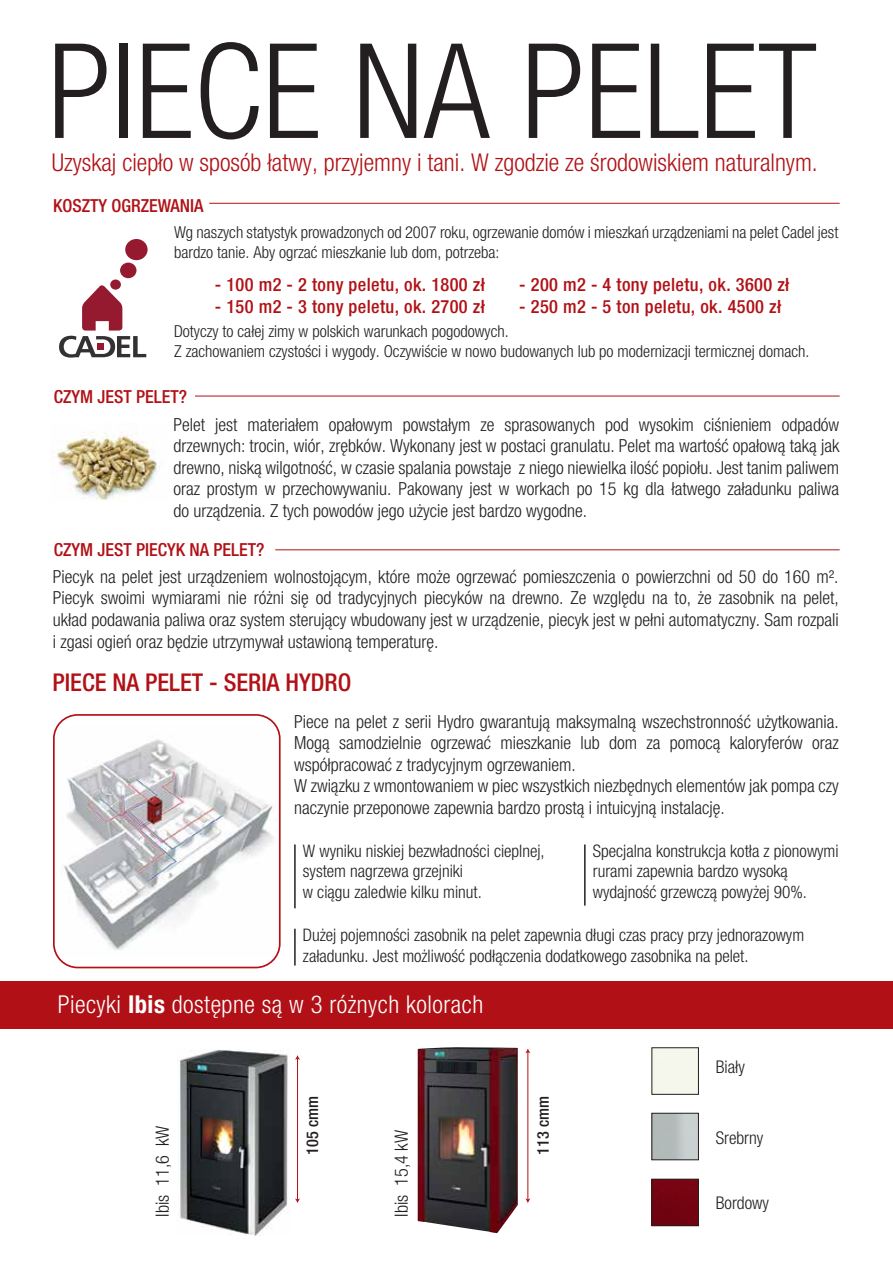
<style>
.page{position:relative;width:893px;height:1263px;background:#fff}
.page>*{position:absolute;margin:0;border:0;box-sizing:border-box;transform-origin:0 0}
.t1{font:300 condensed 132px "Helvetica Neue LT Pro";color:#231f20}
.t2{font:300 condensed 24.6px "Helvetica Neue LT Pro";color:#b11116}
.t3{font:300 condensed 24.6px "Helvetica Neue LT Pro";letter-spacing:.02em;color:#fff}
.t4{font:500 condensed 24.45px "Helvetica Neue LT Pro";color:#b11116}
.t5{font:500 condensed 18.3px "Helvetica Neue LT Pro";letter-spacing:.02em;color:#b11116}
.t6{font:300 condensed 18.3px "Helvetica Neue LT Pro";color:#231f20}
.t7{font:300 condensed 18px/21.6px "Helvetica Neue LT Pro";color:#231f20;text-align:justify}
.t8{font:500 condensed 18px "Helvetica Neue LT Pro";color:#b11116}
.t9{font:300 condensed 17.55px "Helvetica Neue LT Pro";color:#231f20}
.t10{font:300 condensed 17.25px/20.7px "Helvetica Neue LT Pro";color:#231f20}
.t11{font:300 condensed 16.5px/19.8px "Helvetica Neue LT Pro";color:#231f20}
.t12{font:500 condensed 16.2px "Helvetica Neue LT Pro";color:#231f20}
.s1{font-weight:700}
</style>
<div class="page">
<div style="left:654px;top:1181px;width:43px;height:43px;background:#740310"></div>
<div style="left:110px;top:279px;width:11px;height:11px;background:#951a30;border-radius:50%"></div>
<div style="left:120px;top:263px;width:16px;height:15px;background:#951a30;border-radius:50%"></div>
<div style="left:125px;top:239px;width:23px;height:21px;background:#951a30;border-radius:50%"></div>
<svg style="left:59px;top:284px;width:87px;height:74px"></svg>
<div style="left:0;top:981px;width:893px;height:47px;background:#b11116"></div>
<hr style="left:294px;top:844px;width:2px;height:64px;background:#231f20">
<hr style="left:294px;top:929px;width:2px;height:36px;background:#231f20">
<hr style="left:584px;top:844px;width:2px;height:61px;background:#231f20">
<svg style="left:54px;top:715px;width:224px;height:252px"></svg>
<div style="left:53px;top:714px;width:228px;height:254px;border:2px solid #b11116;border-radius:24px"></div>
<img style="left:56px;top:431px;width:104px;height:71px">
<hr style="left:209px;top:203px;width:631px;height:1px;background:#b11116">
<hr style="left:195px;top:396px;width:645px;height:1px;background:#b11116">
<hr style="left:275px;top:549px;width:565px;height:1px;background:#b11116">
<div style="left:652px;top:1113px;width:47px;height:47px;border:1px solid #231f20"></div>
<div style="left:652px;top:1179px;width:47px;height:47px;border:1px solid #231f20"></div>
<img style="left:418px;top:1047px;width:100px;height:186px">
<img style="left:179px;top:1050px;width:109px;height:185px">
<hr style="left:297px;top:1058px;width:1px;height:142px;background:#b11116">
<svg style="left:295px;top:1055px;width:5px;height:5px"></svg>
<svg style="left:295px;top:1198px;width:5px;height:5px"></svg>
<hr style="left:527px;top:1052px;width:1px;height:148px;background:#b11116">
<svg style="left:525px;top:1048px;width:5px;height:5px"></svg>
<svg style="left:525px;top:1198px;width:5px;height:5px"></svg>
<h1 class="t1" style="left:48px;top:16px;width:771px">PIECE NA PELET</h1>
<h2 class="t2" style="left:52px;top:148px;width:767px">Uzyskaj ciepło w sposób łatwy, przyjemny i tani. W zgodzie ze środowiskiem naturalnym.</h2>
<p class="t8" style="left:53px;top:195px;width:152px">KOSZTY OGRZEWANIA</p>
<p class="t11" style="left:174px;top:222px;width:666px">Wg naszych statystyk prowadzonych od 2007 roku, ogrzewanie domów i mieszkań urządzeniami na pelet Cadel jest bardzo tanie. Aby ogrzać mieszkanie lub dom, potrzeba:</p>
<p class="t5" style="left:215px;top:274px;width:271px">- 100 m2 - 2 tony peletu, ok. 1800 zł</p>
<p class="t5" style="left:215px;top:296px;width:271px">- 150 m2 - 3 tony peletu, ok. 2700 zł</p>
<p class="t5" style="left:519px;top:274px;width:271px">- 200 m2 - 4 tony peletu, ok. 3600 zł</p>
<p class="t5" style="left:519px;top:296px;width:263px">- 250 m2 - 5 ton peletu, ok. 4500 zł</p>
<p class="t11" style="left:174px;top:321px;width:637px">Dotyczy to całej zimy w polskich warunkach pogodowych.<br>Z zachowaniem czystości i wygody. Oczywiście w nowo budowanych lub po modernizacji termicznej domach.</p>
<p class="t8" style="left:54px;top:386px;width:135px">CZYM JEST PELET?</p>
<p class="t7" style="left:173px;top:413px;width:667px">Pelet jest materiałem opałowym powstałym ze sprasowanych pod wysokim ciśnieniem odpadów drzewnych: trocin, wiór, zrębków. Wykonany jest w postaci granulatu. Pelet ma wartość opałową taką jak drewno, niską wilgotność, w czasie spalania powstaje z niego niewielka ilość popiołu. Jest tanim paliwem oraz prostym w przechowywaniu. Pakowany jest w workach po 15 kg dla łatwego załadunku paliwa do urządzenia. Z tych powodów jego użycie jest bardzo wygodne.</p>
<p class="t8" style="left:54px;top:539px;width:212px">CZYM JEST PIECYK NA PELET?</p>
<p class="t7" style="left:53px;top:565px;width:787px">Piecyk na pelet jest urządzeniem wolnostojącym, które może ogrzewać pomieszczenia o powierzchni od 50 do 160 m².<br>Piecyk swoimi wymiarami nie różni się od tradycyjnych piecyków na drewno. Ze względu na to, że zasobnik na pelet, układ podawania paliwa oraz system sterujący wbudowany jest w urządzenie, piecyk jest w pełni automatyczny. Sam rozpali i zgasi ogień oraz będzie utrzymywał ustawioną temperaturę.</p>
<h3 class="t4" style="left:53px;top:667px;width:300px">PIECE NA PELET - SERIA HYDRO</h3>
<p class="t7" style="left:294px;top:710px;width:546px;text-align:left">Piece na pelet z serii Hydro gwarantują maksymalną wszechstronność użytkowania.<br>Mogą samodzielnie ogrzewać mieszkanie lub dom za pomocą kaloryferów oraz współpracować z tradycyjnym ogrzewaniem.<br>W związku z wmontowaniem w piec wszystkich niezbędnych elementów jak pompa czy naczynie przeponowe zapewnia bardzo prostą i intuicyjną instalację.</p>
<p class="t10" style="left:303px;top:840px;width:243px">W wyniku niskiej bezwładności cieplnej, system nagrzewa grzejniki<br>w ciągu zaledwie kilku minut.</p>
<p class="t10" style="left:303px;top:924px;width:503px">Dużej pojemności zasobnik na pelet zapewnia długi czas pracy przy jednorazowym załadunku. Jest możliwość podłączenia dodatkowego zasobnika na pelet.</p>
<p class="t10" style="left:593px;top:840px;width:247px">Specjalna konstrukcja kotła z pionowymi rurami zapewnia bardzo wysoką wydajność grzewczą powyżej 90%.</p>
<h2 class="t3" style="left:58px;top:990px;width:427px">Piecyki <span class="s1">Ibis</span> dostępne są w 3 różnych kolorach</h2>
<p class="t12" style="left:303px;top:1154px;width:60px;rotate:-90deg">105 cmm</p>
<p class="t12" style="left:533px;top:1154px;width:60px;rotate:-90deg">113 cmm</p>
<p class="t6" style="left:152px;top:1216px;width:92px;rotate:-90deg">Ibis 11,6 kW</p>
<p class="t6" style="left:391px;top:1216px;width:88px;rotate:-90deg">Ibis 15,4 kW</p>
<p class="t9" style="left:716px;top:1057px;width:31px">Biały</p>
<p class="t9" style="left:716px;top:1128px;width:49px">Srebrny</p>
<p class="t9" style="left:716px;top:1193px;width:55px">Bordowy</p>
</div>
